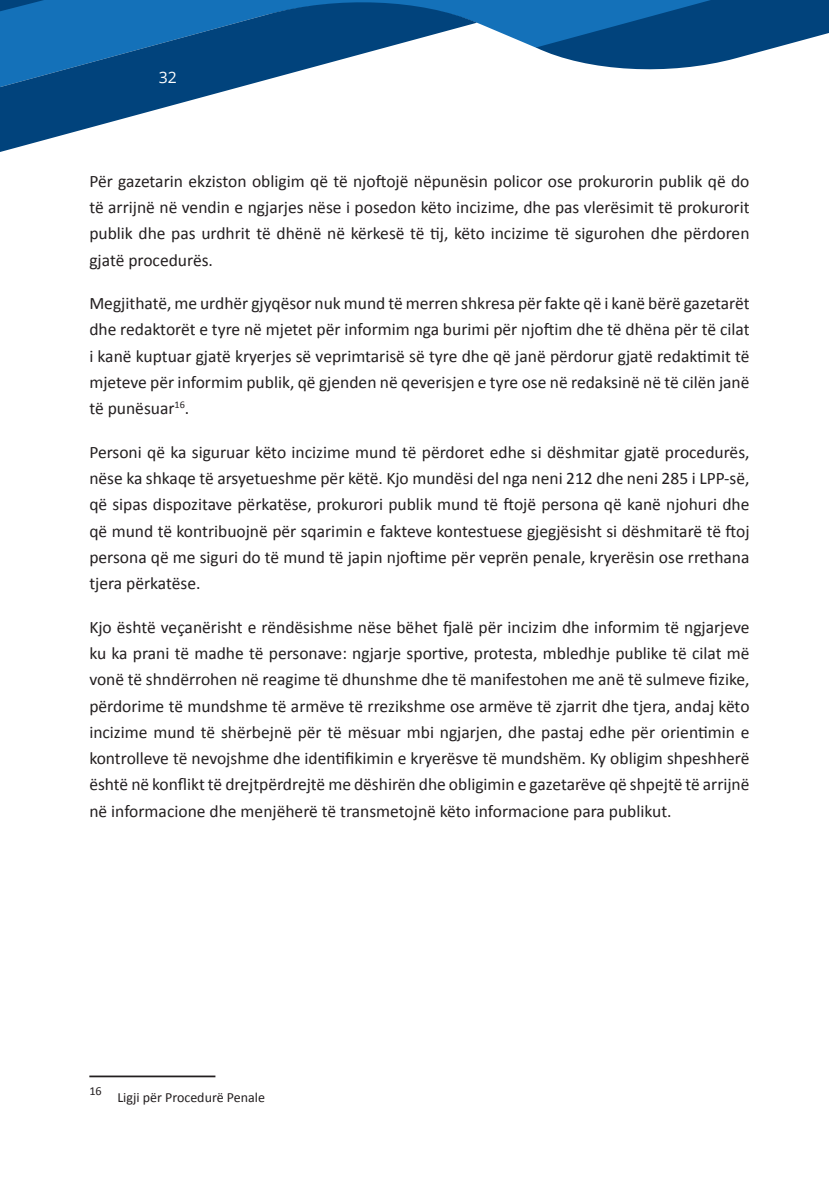
<style>
.page{position:relative;width:829px;height:1186px;background:#fff}
.page>*{position:absolute;margin:0;border:0;box-sizing:border-box;transform-origin:0 0}
.t1{font:17.5px/26.2px "Calibri";color:#231f20;text-align:justify}
.t2{font:15.75px "Open Sans";color:#fff}
.t3{font:14px "Calibri";color:#231f20}
.t4{font:12.25px "Calibri";color:#231f20}
</style>
<div class="page">
<svg style="left:477px;top:0;width:59px;height:48px;fill:#1471b9"></svg>
<svg style="left:0;top:0;width:477px;height:152px"></svg>
<svg style="left:536px;top:0;width:292px;height:70px"></svg>
<div style="left:0;top:0;width:184px;height:31px;background:#1471b9"></div>
<hr style="left:89px;top:1075px;width:126px;height:2px;background:#231f20">
<p class="t2" style="left:159px;top:67px;width:20px">32</p>
<p class="t1" style="left:89px;top:168px;width:661px">Për gazetarin ekziston obligim që të njoftojë nëpunësin policor ose prokurorin publik që do të arrijnë në vendin e ngjarjes nëse i posedon këto incizime, dhe pas vlerësimit të prokurorit publik dhe pas urdhrit të dhënë në kërkesë të tij, këto incizime të sigurohen dhe përdoren gjatë procedurës.</p>
<p class="t1" style="left:89px;top:290px;width:661px">Megjithatë, me urdhër gjyqësor nuk mund të merren shkresa për fakte që i kanë bërë gazetarët dhe redaktorët e tyre në mjetet për informim nga burimi për njoftim dhe të dhëna për të cilat i kanë kuptuar gjatë kryerjes së veprimtarisë së tyre dhe që janë përdorur gjatë redaktimit të mjeteve për informim publik, që gjenden në qeverisjen e tyre ose në redaksinë në të cilën janë të punësuar<sup>16</sup>.</p>
<p class="t1" style="left:89px;top:439px;width:661px">Personi që ka siguruar këto incizime mund të përdoret edhe si dëshmitar gjatë procedurës, nëse ka shkaqe të arsyetueshme për këtë. Kjo mundësi del nga neni 212 dhe neni 285 i LPP-së, që sipas dispozitave përkatëse, prokurori publik mund të ftojë persona që kanë njohuri dhe që mund të kontribuojnë për sqarimin e fakteve kontestuese gjegjësisht si dëshmitarë të ftoj persona që me siguri do të mund të japin njoftime për veprën penale, kryerësin ose rrethana tjera përkatëse.</p>
<p class="t1" style="left:89px;top:614px;width:661px">Kjo është veçanërisht e rëndësishme nëse bëhet fjalë për incizim dhe informim të ngjarjeve ku ka prani të madhe të personave: ngjarje sportive, protesta, mbledhje publike të cilat më vonë të shndërrohen në reagime të dhunshme dhe të manifestohen me anë të sulmeve fizike, përdorime të mundshme të armëve të rrezikshme ose armëve të zjarrit dhe tjera, andaj këto incizime mund të shërbejnë për të mësuar mbi ngjarjen, dhe pastaj edhe për orientimin e kontrolleve të nevojshme dhe identifikimin e kryerësve të mundshëm. Ky obligim shpeshherë është në konflikt të drejtpërdrejtë me dëshirën dhe obligimin e gazetarëve që shpejtë të arrijnë në informacione dhe menjëherë të transmetojnë këto informacione para publikut.</p>
<p class="t4" style="left:89px;top:1082px;width:14px">16</p>
<p class="t3" style="left:117px;top:1088px;width:149px">Ligji për Procedurë Penale</p>
</div>
